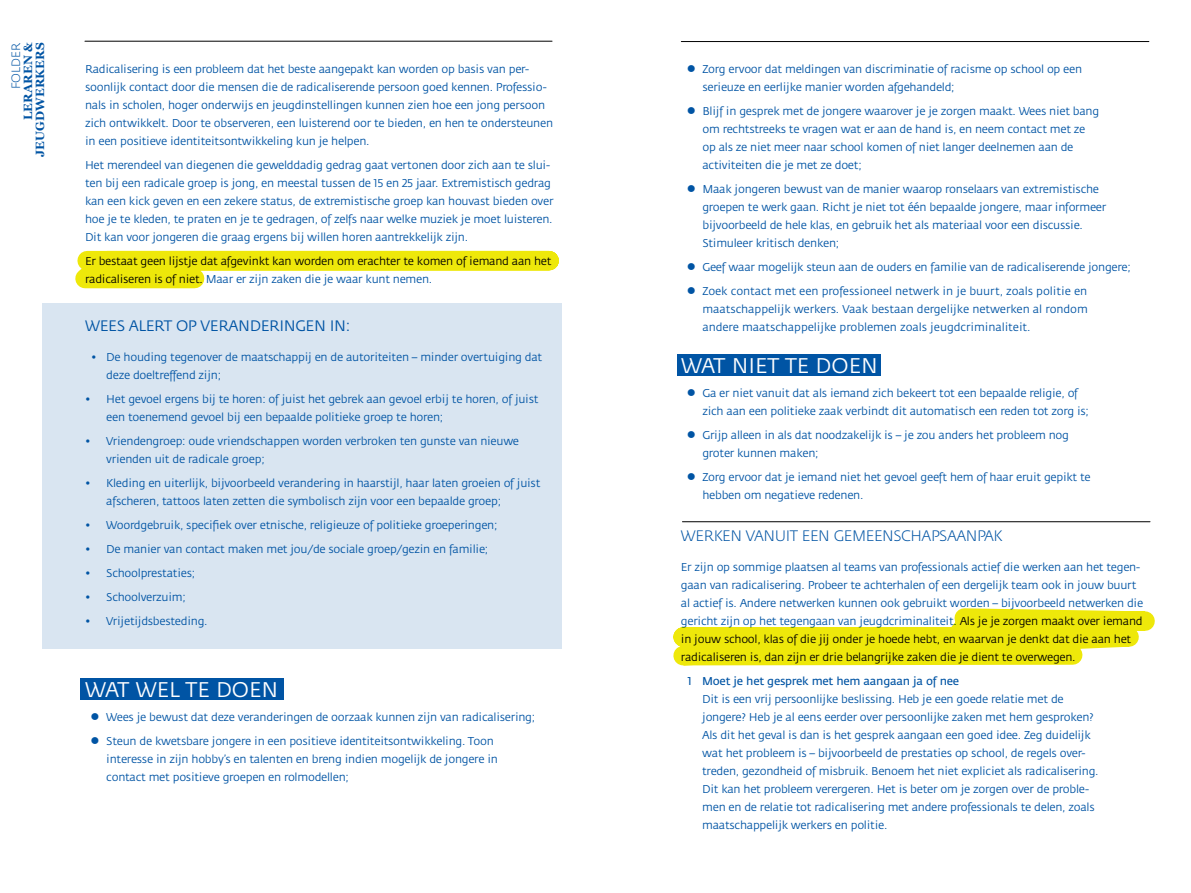
<style>
.page{position:relative;width:1191px;height:893px;background:#fff}
.page>*{position:absolute;margin:0;border:0;box-sizing:border-box;transform-origin:0 0}
.t1{font:21px "Fedra Sans";color:#fff}
.t2{font:300 15px "Fedra Sans";letter-spacing:-.025em;color:#0054a4}
.t3{font:15px "Fedra Sans";letter-spacing:-.025em;color:#0054a4}
.t4{font:700 12px/12px "Georgia";letter-spacing:.01em;color:#0054a4;text-align:right}
.t5{font:300 12px "Fedra Sans";letter-spacing:.01em;color:#0054a4}
.t6{font:11.25px/18px "Fedra Sans";letter-spacing:-.025em;color:#0054a4}
.t7{font:11.25px/18px "Fedra Sans";letter-spacing:-.025em;color:#000}
.t8{font:11.25px "Fedra Sans";letter-spacing:-.025em;color:#0054a4}
.s1{color:#0054a4}
.s2{font-size:24px}
.s3{color:#000}
</style>
<div class="page">
<div style="left:677px;top:354px;width:203px;height:22px;background:#0054a4"></div>
<hr style="left:681px;top:41px;width:467px;height:1px;background:#000">
<hr style="left:682px;top:521px;width:468px;height:1px;background:#000">
<svg style="left:673px;top:608px;width:482px;height:58px"></svg>
<div style="left:81px;top:678px;width:203px;height:22px;background:#0054a4"></div>
<div style="left:43px;top:303px;width:519px;height:346px;background:#d9e5f1"></div>
<hr style="left:85px;top:41px;width:467px;height:1px;background:#000">
<svg style="left:75px;top:250px;width:484px;height:39px"></svg>
<p class="t5" style="left:10px;top:89px;width:48px;rotate:-90deg">FOLDER</p>
<p class="t4" style="left:21px;top:157px;width:116px;rotate:-90deg">LERAREN &amp;<br>JEUGDWERKERS</p>
<p class="t6" style="left:85px;top:60px;width:469px">Radicalisering is een probleem dat het beste aangepakt kan worden op basis van per&shy;soonlijk contact door die mensen die de radicaliserende persoon goed kennen. Professio&shy;nals in scholen, hoger onderwijs en jeugdinstellingen kunnen zien hoe een jong persoon zich ontwikkelt. Door te observeren, een luisterend oor te bieden, en hen te ondersteunen in een positieve identiteitsontwikkeling kun je helpen.</p>
<p class="t6" style="left:85px;top:156px;width:470px">Het merendeel van diegenen die gewelddadig gedrag gaat vertonen door zich aan te slui&shy;ten bij een radicale groep is jong, en meestal tussen de 15 en 25 jaar. Extremistisch gedrag kan een kick geven en een zekere status, de extremistische groep kan houvast bieden over hoe je te kleden, te praten en je te gedragen, of zelfs naar welke muziek je moet luisteren.<br>Dit kan voor jongeren die graag ergens bij willen horen aantrekkelijk zijn.</p>
<p class="t7" style="left:85px;top:252px;width:468px">Er bestaat geen lijstje dat afgevinkt kan worden om erachter te komen of iemand aan het radicaliseren is of niet. <span class="s1">Maar er zijn zaken die je waar kunt nemen.</span></p>
<h2 class="t3" style="left:85px;top:317px;width:267px">WEES ALERT OP VERANDERINGEN IN:</h2>
<p class="t6" style="left:106px;top:348px;width:437px;text-indent:-15px">• De houding tegenover de maatschappij en de autoriteiten – minder overtuiging dat deze doeltreffend zijn;</p>
<p class="t6" style="left:106px;top:390px;width:434px;text-indent:-21px">• Het gevoel ergens bij te horen: of juist het gebrek aan gevoel erbij te horen, of juist een toenemend gevoel bij een bepaalde politieke groep te horen;</p>
<p class="t6" style="left:106px;top:432px;width:414px;text-indent:-21px">• Vriendengroep: oude vriendschappen worden verbroken ten gunste van nieuwe vrienden uit de radicale groep;</p>
<p class="t6" style="left:106px;top:474px;width:435px;text-indent:-21px">• Kleding en uiterlijk, bijvoorbeeld verandering in haarstijl, haar laten groeien of juist afscheren, tattoos laten zetten die symbolisch zijn voor een bepaalde groep;</p>
<p class="t6" style="left:85px;top:516px;width:414px">• Woordgebruik, specifiek over etnische, religieuze of politieke groeperingen;</p>
<p class="t6" style="left:85px;top:540px;width:405px">• De manier van contact maken met jou/de sociale groep/gezin en familie;</p>
<p class="t6" style="left:85px;top:564px;width:112px">• Schoolprestaties;</p>
<p class="t6" style="left:85px;top:588px;width:102px">• Schoolverzuim;</p>
<p class="t6" style="left:85px;top:612px;width:124px">• Vrijetijdsbesteding.</p>
<h1 class="t1" style="left:85px;top:678px;width:195px">WAT WEL TE DOEN</h1>
<p class="t6" style="left:89px;top:708px;width:447px"><span class="s2">•</span> Wees je bewust dat deze veranderingen de oorzaak kunnen zijn van radicalisering;</p>
<p class="t6" style="left:106px;top:732px;width:393px;text-indent:-17px"><span class="s2">•</span> Steun de kwetsbare jongere in een positieve identiteitsontwikkeling. Toon interesse in zijn hobby’s en talenten en breng indien mogelijk de jongere in contact met positieve groepen en rolmodellen;</p>
<p class="t6" style="left:702px;top:60px;width:381px;text-indent:-17px"><span class="s2">•</span> Zorg ervoor dat meldingen van discriminatie of racisme op school op een serieuze en eerlijke manier worden afgehandeld;</p>
<p class="t6" style="left:702px;top:102px;width:398px;text-indent:-17px"><span class="s2">•</span> Blijf in gesprek met de jongere waarover je je zorgen maakt. Wees niet bang om rechtstreeks te vragen wat er aan de hand is, en neem contact met ze op als ze niet meer naar school komen of niet langer deelnemen aan de activiteiten die je met ze doet;</p>
<p class="t6" style="left:702px;top:180px;width:405px;text-indent:-17px"><span class="s2">•</span> Maak jongeren bewust van de manier waarop ronselaars van extremistische groepen te werk gaan. Richt je niet tot één bepaalde jongere, maar informeer bijvoorbeeld de hele klas, en gebruik het als materiaal voor een discussie.<br>Stimuleer kritisch denken;</p>
<p class="t6" style="left:685px;top:258px;width:447px"><span class="s2">•</span> Geef waar mogelijk steun aan de ouders en familie van de radicaliserende jongere;</p>
<p class="t6" style="left:702px;top:282px;width:387px;text-align:justify;text-indent:-17px"><span class="s2">•</span> Zoek contact met een professioneel netwerk in je buurt, zoals politie en maatschappelijk werkers. Vaak bestaan dergelijke netwerken al rondom andere maatschappelijke problemen zoals jeugdcriminaliteit.</p>
<h1 class="t1" style="left:681px;top:354px;width:198px">WAT NIET TE DOEN</h1>
<p class="t6" style="left:702px;top:384px;width:388px;text-indent:-17px"><span class="s2">•</span> Ga er niet vanuit dat als iemand zich bekeert tot een bepaalde religie, of zich aan een politieke zaak verbindt dit automatisch een reden tot zorg is;</p>
<p class="t6" style="left:702px;top:426px;width:368px;text-indent:-17px"><span class="s2">•</span> Grijp alleen in als dat noodzakelijk is – je zou anders het probleem nog groter kunnen maken;</p>
<p class="t6" style="left:702px;top:468px;width:390px;text-indent:-17px"><span class="s2">•</span> Zorg ervoor dat je iemand niet het gevoel geeft hem of haar eruit gepikt te hebben om negatieve redenen.</p>
<h2 class="t2" style="left:681px;top:527px;width:323px">WERKEN VANUIT EEN GEMEENSCHAPSAANPAK</h2>
<p class="t6" style="left:681px;top:558px;width:464px">Er zijn op sommige plaatsen al teams van professionals actief die werken aan het tegen&shy;gaan van radicalisering. Probeer te achterhalen of een dergelijk team ook in jouw buurt al actief is. Andere netwerken kunnen ook gebruikt worden – bijvoorbeeld netwerken die gericht zijn op het tegengaan van jeugdcriminaliteit. <span class="s3">Als je je zorgen maakt over iemand in jouw school, klas of die jij onder je hoede hebt, en waarvan je denkt dat die aan het radicaliseren is, dan zijn er drie belangrijke zaken die je dient te overwegen.</span></p>
<p class="t8" style="left:687px;top:674px;width:273px">1 Moet je het gesprek met hem aangaan ja of nee</p>
<p class="t6" style="left:702px;top:690px;width:398px">Dit is een vrij persoonlijke beslissing. Heb je een goede relatie met de jongere? Heb je al eens eerder over persoonlijke zaken met hem gesproken?<br>Als dit het geval is dan is het gesprek aangaan een goed idee. Zeg duidelijk wat het probleem is – bijvoorbeeld de prestaties op school, de regels over&shy;treden, gezondheid of misbruik. Benoem het niet expliciet als radicalisering.<br>Dit kan het probleem verergeren. Het is beter om je zorgen over de proble&shy;men en de relatie tot radicalisering met andere professionals te delen, zoals maatschappelijk werkers en politie.</p>
</div>
